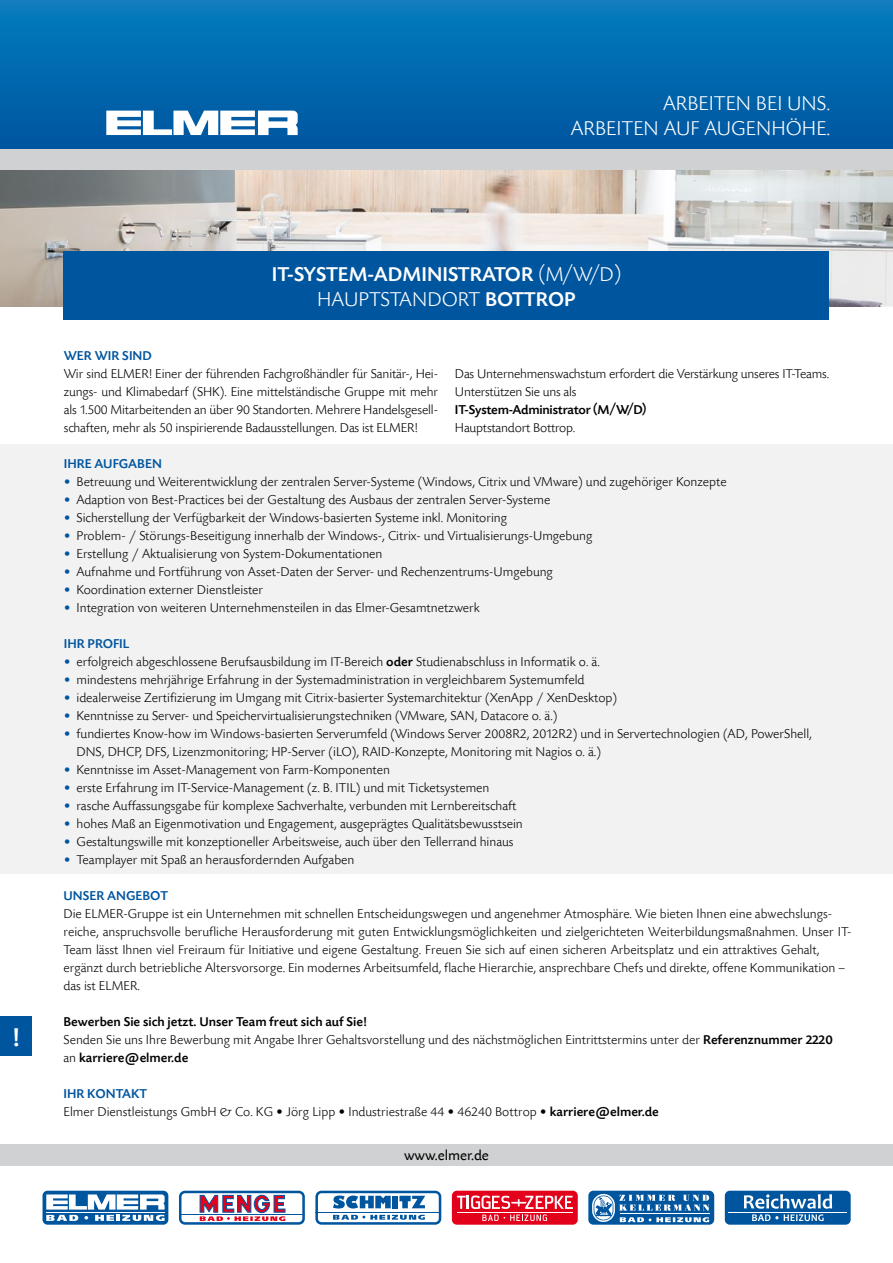
<style>
.page{position:relative;width:893px;height:1263px;background:#fff}
.page>*{position:absolute;margin:0;border:0;box-sizing:border-box;transform-origin:0 0}
.t1{font:500 27px "Today SB";color:#fff}
.t2{font:500 21px/25.2px "Today SB";color:#fff;text-align:center}
.t3{font:300 21px/25.2px "Today SB";color:#fff;text-align:right}
.t4{font:15px "Today SB";color:#000}
.t5{font:300 13.5px/18px "Today SB";color:#000}
.t6{font:500 13.5px "Today SB";color:#00559f}
.t7{font:500 13.5px "Today SB";letter-spacing:-.015em;color:#000}
.s1{font-weight:300}
.s2{color:#00559f}
.s3{font-weight:500}
.s4{font-weight:500;color:#00559f}
</style>
<div class="page">
<img style="left:0;top:170px;width:893px;height:136px">
<div style="left:0;top:1144px;width:893px;height:21px;background:#d0d1d2"></div>
<div style="left:0;top:149px;width:893px;height:21px;background:#d0d1d2"></div>
<div style="left:0;top:0;width:893px;height:149px;background:linear-gradient(to bottom,#057ebe,#0055a0)"></div>
<div style="left:64px;top:252px;width:765px;height:68px;background:#00559f"></div>
<svg style="left:106px;top:111px;width:192px;height:24px"></svg>
<svg style="left:43px;top:1191px;width:125px;height:34px"></svg>
<hr style="left:46px;top:1211px;width:119px;height:1px;background:#fff">
<svg style="left:179px;top:1191px;width:126px;height:34px"></svg>
<svg style="left:315px;top:1191px;width:126px;height:34px"></svg>
<hr style="left:315px;top:1212px;width:126px;height:1px;background:#00559f">
<svg style="left:588px;top:1191px;width:126px;height:34px;background:#4180b7"></svg>
<hr style="left:620px;top:1213px;width:89px;height:1px;background:#fff">
<svg style="left:725px;top:1191px;width:126px;height:34px;background:#3477b2"></svg>
<svg style="left:452px;top:1191px;width:126px;height:34px;background:#e8394d"></svg>
<hr style="left:457px;top:1211px;width:116px;height:1px;background:#fff">
<div style="left:0;top:1017px;width:32px;height:39px;background:#00559f"></div>
<div style="left:0;top:444px;width:893px;height:430px;background:#f2f2f3"></div>
<h2 class="t3" style="left:571px;top:91px;width:261px">ARBEITEN BEI UNS.<br>ARBEITEN AUF AUGENHÖHE.</h2>
<h1 class="t1" style="left:12px;top:1023px;width:9px">!</h1>
<h2 class="t2" style="left:272px;top:262px;width:351px">IT-SYSTEM-ADMINISTRATOR <span class="s1">(M/W/D)<br>HAUPTSTANDORT</span> BOTTROP</h2>
<p class="t6" style="left:64px;top:348px;width:90px">WER WIR SIND</p>
<p class="t5" style="left:64px;top:365px;width:376px;text-align:justify">Wir sind ELMER! Einer der führenden Fachgroßhändler für Sanitär-, Hei&shy;zungs- und Klimabedarf (SHK). Eine mittelständische Gruppe mit mehr als 1.500 Mitarbeitenden an über 90 Standorten. Mehrere Handelsgesell&shy;schaften, mehr als 50 inspirierende Badausstellungen. Das ist ELMER!</p>
<p class="t5" style="left:455px;top:365px;width:376px">Das Unternehmenswachstum erfordert die Verstärkung unseres IT-Teams.<br>Unterstützen Sie uns als</p>
<p class="t7" style="left:455px;top:402px;width:193px">IT-System-Administrator (M/W/D)</p>
<p class="t5" style="left:455px;top:419px;width:122px">Hauptstandort Bottrop.</p>
<p class="t6" style="left:64px;top:456px;width:100px">IHRE AUFGABEN</p>
<p class="t5" style="left:64px;top:473px;width:664px"><span class="s2">•</span> Betreuung und Weiterentwicklung der zentralen Server-Systeme (Windows, Citrix und VMware) und zugehöriger Konzepte</p>
<p class="t5" style="left:64px;top:491px;width:488px"><span class="s2">•</span> Adaption von Best-Practices bei der Gestaltung des Ausbaus der zentralen Server-Systeme</p>
<p class="t5" style="left:64px;top:509px;width:445px"><span class="s2">•</span> Sicherstellung der Verfügbarkeit der Windows-basierten Systeme inkl. Monitoring</p>
<p class="t5" style="left:64px;top:527px;width:530px"><span class="s2">•</span> Problem- / Störungs-Beseitigung innerhalb der Windows-, Citrix- und Virtualisierungs-Umgebung</p>
<p class="t5" style="left:64px;top:545px;width:320px"><span class="s2">•</span> Erstellung / Aktualisierung von System-Dokumentationen</p>
<p class="t5" style="left:64px;top:563px;width:491px"><span class="s2">•</span> Aufnahme und Fortführung von Asset-Daten der Server- und Rechenzentrums-Umgebung</p>
<p class="t5" style="left:64px;top:581px;width:201px"><span class="s2">•</span> Koordination externer Dienstleister</p>
<p class="t5" style="left:64px;top:599px;width:417px"><span class="s2">•</span> Integration von weiteren Unternehmensteilen in das Elmer-Gesamtnetzwerk</p>
<p class="t6" style="left:64px;top:636px;width:67px">IHR PROFIL</p>
<p class="t5" style="left:64px;top:653px;width:538px"><span class="s2">•</span> erfolgreich abgeschlossene Berufsausbildung im IT-Bereich <span class="s3">oder</span> Studienabschluss in Informatik o. ä.</p>
<p class="t5" style="left:64px;top:671px;width:522px"><span class="s2">•</span> mindestens mehrjährige Erfahrung in der Systemadministration in vergleichbarem Systemumfeld</p>
<p class="t5" style="left:64px;top:689px;width:555px"><span class="s2">•</span> idealerweise Zertifizierung im Umgang mit Citrix-basierter Systemarchitektur (XenApp / XenDesktop)</p>
<p class="t5" style="left:64px;top:707px;width:495px"><span class="s2">•</span> Kenntnisse zu Server- und Speichervirtualisierungstechniken (VMware, SAN, Datacore o. ä.)</p>
<p class="t5" style="left:77px;top:725px;width:737px;text-indent:-13px"><span class="s2">•</span> fundiertes Know-how im Windows-basierten Serverumfeld (Windows Server 2008R2, 2012R2) und in Servertechnologien (AD, PowerShell,<br>DNS, DHCP, DFS, Lizenzmonitoring; HP-Server (iLO), RAID-Konzepte, Monitoring mit Nagios o. ä.)</p>
<p class="t5" style="left:64px;top:761px;width:328px"><span class="s2">•</span> Kenntnisse im Asset-Management von Farm-Komponenten</p>
<p class="t5" style="left:64px;top:779px;width:427px"><span class="s2">•</span> erste Erfahrung im IT-Service-Management (z. B. ITIL) und mit Ticketsystemen</p>
<p class="t5" style="left:64px;top:797px;width:454px"><span class="s2">•</span> rasche Auffassungsgabe für komplexe Sachverhalte, verbunden mit Lernbereitschaft</p>
<p class="t5" style="left:64px;top:815px;width:461px"><span class="s2">•</span> hohes Maß an Eigenmotivation und Engagement, ausgeprägtes Qualitätsbewusstsein</p>
<p class="t5" style="left:64px;top:833px;width:451px"><span class="s2">•</span> Gestaltungswille mit konzeptioneller Arbeitsweise, auch über den Tellerrand hinaus</p>
<p class="t5" style="left:64px;top:851px;width:292px"><span class="s2">•</span> Teamplayer mit Spaß an herausfordernden Aufgaben</p>
<p class="t6" style="left:63px;top:888px;width:106px">UNSER ANGEBOT</p>
<p class="t5" style="left:63px;top:905px;width:790px">Die ELMER-Gruppe ist ein Unternehmen mit schnellen Entscheidungswegen und angenehmer Atmosphäre. Wie bieten Ihnen eine abwechslungs&shy;reiche, anspruchsvolle berufliche Herausforderung mit guten Entwicklungsmöglichkeiten und zielgerichteten Weiterbildungsmaßnahmen. Unser IT-Team lässt Ihnen viel Freiraum für Initiative und eigene Gestaltung. Freuen Sie sich auf einen sicheren Arbeitsplatz und ein attraktives Gehalt, ergänzt durch betriebliche Altersvorsorge. Ein modernes Arbeitsumfeld, flache Hierarchie, ansprechbare Chefs und direkte, offene Kommunikation – das ist ELMER.</p>
<p class="t5" style="left:63px;top:1013px;width:771px"><span class="s3">Bewerben Sie sich jetzt. Unser Team freut sich auf Sie!<br></span>Senden Sie uns Ihre Bewerbung mit Angabe Ihrer Gehaltsvorstellung und des nächstmöglichen Eintrittstermins unter der <span class="s3">Referenznummer 2220 </span>an <span class="s3">karriere@elmer.de</span></p>
<p class="t5" style="left:63px;top:1085px;width:597px"><span class="s4">IHR KONTAKT<br></span>Elmer Dienstleistungs GmbH &amp; Co. KG • Jörg Lipp • Industriestraße 44 • 46240 Bottrop • <span class="s3">karriere@elmer.de</span></p>
<p class="t4" style="left:404px;top:1147px;width:86px">www.elmer.de</p>
</div>
